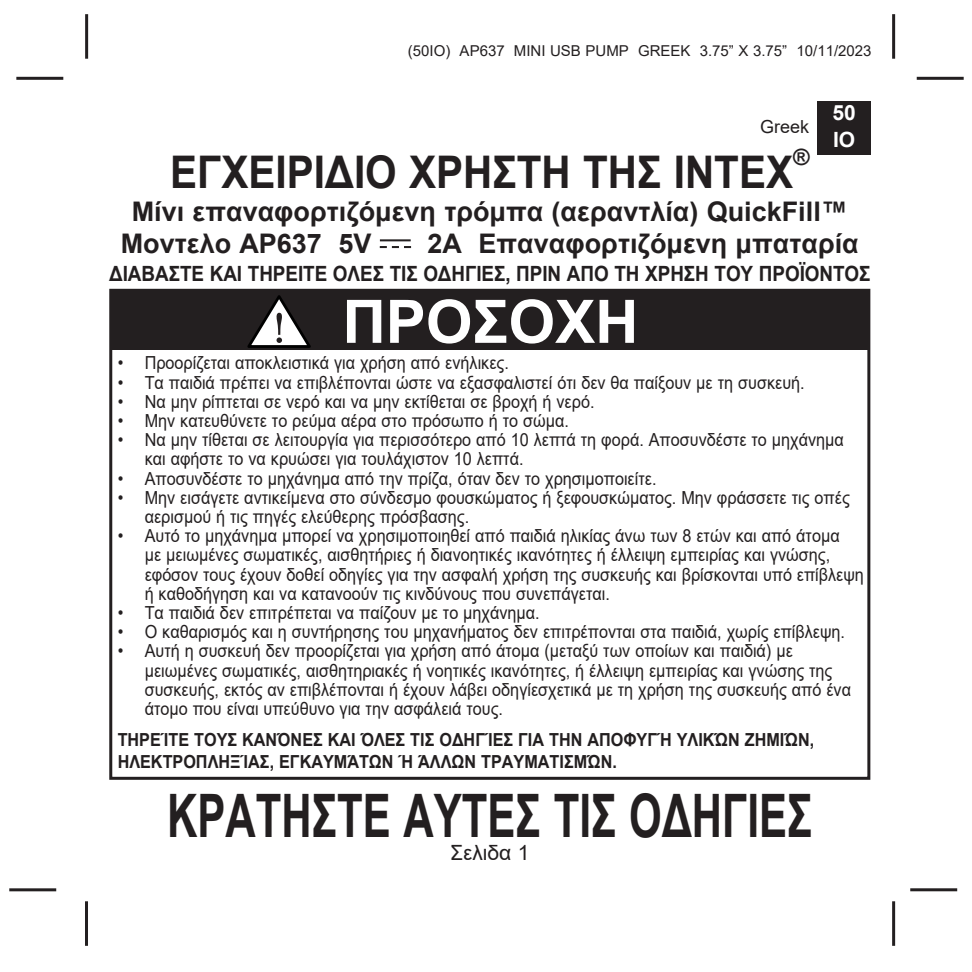
<style>
.page{position:relative;width:972px;height:972px;background:#fff}
.page>*{position:absolute;margin:0;border:0;box-sizing:border-box;transform-origin:0 0}
.t1{font:700 60px "Arial";color:#231f20;scale:.7 1}
.t2{font:700 60px "Arial";color:#fff}
.t3{font:700 45px "Arial";color:#231f20;scale:.9 1}
.t4{font:700 27px "Arial";color:#231f20}
.t5{font:700 22.5px "Arial";color:#231f20}
.t6{font:700 21px "Arial";letter-spacing:-.005em;color:#231f20;scale:.9 1}
.t7{font:21px "Arial";color:#231f20}
.t8{font:700 21px/27px "Arial";color:#fff}
.t9{font:18px/19.2px "Arial";color:#231f20;scale:.9 1}
.t10{font:700 18px/21.6px "Arial";color:#231f20;scale:.9 1}
.t11{font:18px "Arial";color:#231f20}
.t12{font:15px "Arial";color:#231f20}
</style>
<div class="page">
<hr style="left:16px;top:77px;width:47px;height:3px;background:#231f20">
<hr style="left:9px;top:888px;width:47px;height:3px;background:#231f20">
<hr style="left:917px;top:77px;width:47px;height:3px;background:#231f20">
<hr style="left:910px;top:888px;width:47px;height:3px;background:#231f20">
<hr style="left:85px;top:14px;width:3px;height:45px;background:#231f20">
<hr style="left:892px;top:14px;width:3px;height:45px;background:#231f20">
<hr style="left:85px;top:901px;width:3px;height:45px;background:#231f20">
<hr style="left:892px;top:901px;width:3px;height:45px;background:#231f20">
<div style="left:817px;top:101px;width:54px;height:54px;background:#231f20"></div>
<hr style="left:380px;top:239px;width:31px;height:2px;background:#231f20">
<svg style="left:380px;top:246px;width:31px;height:2px"></svg>
<div style="left:109px;top:289px;width:761px;height:491px;border:3px solid #231f20"></div>
<div style="left:111px;top:291px;width:758px;height:59px;background:#231f20"></div>
<svg style="left:247px;top:295px;width:64px;height:53px"></svg>
<p class="t12" style="left:408px;top:40px;width:465px">(50IO) AP637 MINI USB PUMP GREEK 3.75” X 3.75” 10/11/2023</p>
<p class="t8" style="left:833px;top:100px;width:25px">50<br>IO</p>
<p class="t11" style="left:760px;top:115px;width:51px">Greek</p>
<p class="t3" style="left:170px;top:140px;width:694px">ΕΓΧΕΙΡΙΔΙΟ ΧΡΗΣΤΗ ΤΗΣ INTEX</p>
<p class="t5" style="left:793px;top:141px;width:18px">®</p>
<p class="t4" style="left:132px;top:192px;width:718px">Μίνι επαναφορτιζόμενη τρόμπα (αεραντλία) QuickFill™</p>
<p class="t4" style="left:121px;top:224px;width:252px">Μοντελο AP637 5V</p>
<p class="t4" style="left:428px;top:224px;width:433px">2A Επαναφορτιζόμενη μπαταρία</p>
<p class="t6" style="left:109px;top:259px;width:847px">ΔΙΑΒΑΣΤΕ ΚΑΙ ΤΗΡΕΙΤΕ ΟΛΕΣ ΤΙΣ ΟΔΗΓΙΕΣ, ΠΡΙΝ ΑΠΟ ΤΗ ΧΡΗΣΗ ΤΟΥ ΠΡΟΪΟΝΤΟΣ</p>
<p class="t2" style="left:342px;top:279px;width:298px">ΠΡΟΣΟΧΗ</p>
<p class="t9" style="left:118px;top:353px;width:436px">• Προορίζεται αποκλειστικά για χρήση από ενήλικες.</p>
<p class="t9" style="left:118px;top:373px;width:765px">• Τα παιδιά πρέπει να επιβλέπονται ώστε να εξασφαλιστεί ότι δεν θα παίξουν με τη συσκευή.</p>
<p class="t9" style="left:118px;top:392px;width:531px">• Να μην ρίπτεται σε νερό και να μην εκτίθεται σε βροχή ή νερό.</p>
<p class="t9" style="left:118px;top:411px;width:503px">• Μην κατευθύνετε το ρεύμα αέρα στο πρόσωπο ή το σώμα.</p>
<p class="t9" style="left:145px;top:430px;width:778px;text-indent:-27px">• Να μην τίθεται σε λειτουργία για περισσότερο από 10 λεπτά τη φορά. Αποσυνδέστε το μηχάνημα και αφήστε το να κρυώσει για τουλάχιστον 10 λεπτά.</p>
<p class="t9" style="left:118px;top:469px;width:600px">• Αποσυνδέστε το μηχάνημα από την πρίζα, όταν δεν το χρησιμοποιείτε.</p>
<p class="t9" style="left:145px;top:488px;width:785px;text-indent:-27px">• Μην εισάγετε αντικείμενα στο σύνδεσμο φουσκώματος ή ξεφουσκώματος. Μην φράσσετε τις οπές αερισμού ή τις πηγές ελεύθερης πρόσβασης.</p>
<p class="t9" style="left:145px;top:526px;width:801px;text-indent:-27px">• Αυτό το μηχάνημα μπορεί να χρησιμοποιηθεί από παιδιά ηλικίας άνω των 8 ετών και από άτομα<br>με μειωμένες σωματικές, αισθητήριες ή διανοητικές ικανότητες ή έλλειψη εμπειρίας και γνώσης, εφόσον τους έχουν δοθεί οδηγίες για την ασφαλή χρήση της συσκευής και βρίσκονται υπό επίβλεψη</p>
<p class="t9" style="left:145px;top:584px;width:518px">ή καθοδήγηση και να κατανοούν τις κινδύνους που συνεπάγεται.</p>
<p class="t9" style="left:118px;top:603px;width:471px">• Τα παιδιά δεν επιτρέπεται να παίζουν με το μηχάνημα.</p>
<p class="t9" style="left:118px;top:622px;width:810px">• Ο καθαρισμός και η συντήρησης του μηχανήματος δεν επιτρέπονται στα παιδιά, χωρίς επίβλεψη.</p>
<p class="t9" style="left:145px;top:641px;width:786px;text-indent:-27px">• Αυτή η συσκευή δεν προορίζεται για χρήση από άτομα (μεταξύ των οποίων και παιδιά) με μειωμένες σωματικές, αισθητηριακές ή νοητικές ικανότητες, ή έλλειψη εμπειρίας και γνώσης της συσκευής, εκτός αν επιβλέπονται ή έχουν λάβει οδηγίεσχετικά με τη χρήση της συσκευής από ένα άτομο που είναι υπεύθυνο για την ασφάλειά τους.</p>
<p class="t10" style="left:118px;top:729px;width:775px">ΤΗΡΕΊΤΕ ΤΟΥΣ ΚΑΝΌΝΕΣ ΚΑΙ ΌΛΕΣ ΤΙΣ ΟΔΗΓΊΕΣ ΓΙΑ ΤΗΝ ΑΠΟΦΥΓΉ ΥΛΙΚΏΝ ΖΗΜΙΏΝ,<br>ΗΛΕΚΤΡΟΠΛΗΞΊΑΣ, ΕΓΚΑΥΜΆΤΩΝ Ή ΆΛΛΩΝ ΤΡΑΥΜΑΤΙΣΜΏΝ.</p>
<h1 class="t1" style="left:167px;top:773px;width:923px">ΚΡΑΤΗΣΤΕ ΑΥΤΕΣ ΤΙΣ ΟΔΗΓΙΕΣ</h1>
<p class="t7" style="left:450px;top:839px;width:81px">Σελιδα 1</p>
</div>
